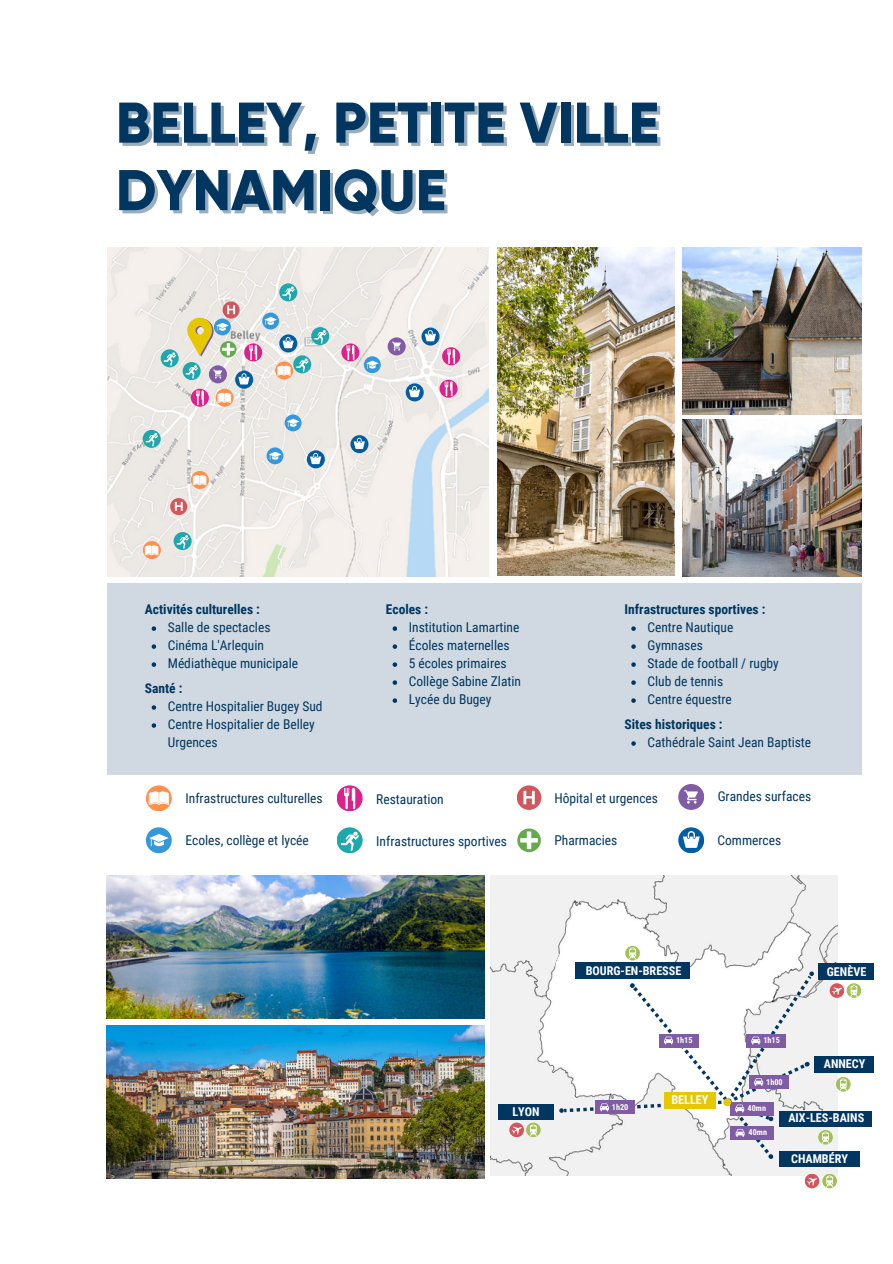
<style>
.page{position:relative;width:893px;height:1264px;background:#fff}
.page>*{position:absolute;margin:0;border:0;box-sizing:border-box;transform-origin:0 0}
.t1{font:800 57.3px/67.5px "Gilroy";color:#00365f}
.t2{font:13.5px/18px "Roboto Condensed";color:#00365f}
.t3{font:700 13.5px "Roboto Condensed";color:#00365f}
.t4{font:700 12.15px "Roboto Condensed";color:#fff}
.t5{font:700 8.25px "Roboto Condensed";color:#fff}
</style>
<div class="page">
<svg style="left:146px;top:785px;width:26px;height:26px"></svg>
<svg style="left:149px;top:791px;width:20px;height:13px"></svg>
<svg style="left:336px;top:827px;width:26px;height:26px"></svg>
<svg style="left:341px;top:831px;width:18px;height:19px"></svg>
<svg style="left:336px;top:785px;width:26px;height:26px"></svg>
<svg style="left:344px;top:787px;width:11px;height:22px"></svg>
<svg style="left:517px;top:828px;width:24px;height:25px"></svg>
<svg style="left:678px;top:827px;width:26px;height:26px"></svg>
<svg style="left:682px;top:831px;width:17px;height:16px"></svg>
<div style="left:678px;top:784px;width:26px;height:26px;background:#7f5ca3;border-radius:50%"></div>
<svg style="left:684px;top:790px;width:13px;height:13px"></svg>
<svg style="left:516px;top:785px;width:25px;height:25px"></svg>
<svg style="left:523px;top:790px;width:11px;height:14px"></svg>
<div style="left:146px;top:827px;width:26px;height:26px;background:#3498db;border-radius:50%"></div>
<svg style="left:149px;top:834px;width:20px;height:12px"></svg>
<div style="left:107px;top:583px;width:754px;height:191px;background:#d0d9e1"></div>
<svg style="left:152px;top:626px;width:4px;height:5px"></svg>
<svg style="left:152px;top:644px;width:4px;height:5px"></svg>
<svg style="left:152px;top:662px;width:4px;height:5px"></svg>
<svg style="left:392px;top:626px;width:5px;height:5px"></svg>
<svg style="left:392px;top:644px;width:5px;height:5px"></svg>
<svg style="left:392px;top:662px;width:5px;height:5px"></svg>
<svg style="left:392px;top:680px;width:5px;height:5px"></svg>
<svg style="left:392px;top:698px;width:5px;height:5px"></svg>
<svg style="left:631px;top:741px;width:4px;height:4px"></svg>
<svg style="left:631px;top:626px;width:4px;height:5px"></svg>
<svg style="left:631px;top:644px;width:4px;height:5px"></svg>
<svg style="left:631px;top:662px;width:4px;height:5px"></svg>
<svg style="left:631px;top:680px;width:4px;height:5px"></svg>
<svg style="left:631px;top:698px;width:4px;height:5px"></svg>
<svg style="left:152px;top:705px;width:4px;height:4px"></svg>
<svg style="left:152px;top:723px;width:4px;height:4px"></svg>
<img style="left:682px;top:420px;width:179px;height:156px">
<img style="left:682px;top:247px;width:179px;height:167px">
<img style="left:107px;top:247px;width:382px;height:329px">
<svg style="left:170px;top:498px;width:17px;height:17px"></svg>
<svg style="left:175px;top:502px;width:8px;height:9px"></svg>
<svg style="left:364px;top:356px;width:17px;height:17px"></svg>
<svg style="left:366px;top:360px;width:13px;height:8px"></svg>
<svg style="left:235px;top:370px;width:18px;height:19px"></svg>
<svg style="left:161px;top:349px;width:18px;height:18px"></svg>
<svg style="left:164px;top:352px;width:12px;height:14px"></svg>
<svg style="left:275px;top:361px;width:18px;height:18px"></svg>
<svg style="left:277px;top:365px;width:13px;height:11px"></svg>
<svg style="left:341px;top:343px;width:18px;height:18px"></svg>
<svg style="left:346px;top:345px;width:8px;height:15px"></svg>
<svg style="left:244px;top:343px;width:18px;height:18px"></svg>
<div style="left:191px;top:389px;width:18px;height:18px;background:#dd218c;border-radius:50%"></div>
<svg style="left:196px;top:390px;width:8px;height:16px"></svg>
<svg style="left:439px;top:380px;width:18px;height:18px"></svg>
<svg style="left:444px;top:381px;width:8px;height:15px"></svg>
<div style="left:387px;top:337px;width:18px;height:18px;background:#7f5ca3;border-radius:50%"></div>
<svg style="left:392px;top:342px;width:9px;height:8px"></svg>
<svg style="left:307px;top:450px;width:18px;height:18px"></svg>
<svg style="left:310px;top:453px;width:11px;height:11px"></svg>
<svg style="left:350px;top:435px;width:18px;height:18px"></svg>
<svg style="left:353px;top:438px;width:12px;height:11px"></svg>
<svg style="left:222px;top:301px;width:17px;height:17px"></svg>
<svg style="left:262px;top:312px;width:17px;height:17px"></svg>
<svg style="left:264px;top:317px;width:13px;height:8px"></svg>
<svg style="left:279px;top:334px;width:18px;height:18px"></svg>
<svg style="left:282px;top:337px;width:12px;height:11px"></svg>
<svg style="left:405px;top:383px;width:18px;height:18px"></svg>
<svg style="left:409px;top:386px;width:11px;height:11px"></svg>
<svg style="left:191px;top:471px;width:18px;height:18px"></svg>
<svg style="left:193px;top:475px;width:13px;height:10px"></svg>
<svg style="left:143px;top:541px;width:18px;height:18px"></svg>
<svg style="left:145px;top:545px;width:13px;height:10px"></svg>
<div style="left:183px;top:362px;width:18px;height:18px;background:#1ea7ac;border-radius:50%"></div>
<svg style="left:185px;top:305px;width:72px;height:79px;background:#cfccbe"></svg>
<svg style="left:293px;top:355px;width:18px;height:18px"></svg>
<svg style="left:296px;top:358px;width:12px;height:14px"></svg>
<svg style="left:311px;top:327px;width:18px;height:18px"></svg>
<svg style="left:314px;top:330px;width:12px;height:13px"></svg>
<svg style="left:279px;top:283px;width:18px;height:18px"></svg>
<svg style="left:282px;top:286px;width:12px;height:14px"></svg>
<svg style="left:143px;top:430px;width:18px;height:18px"></svg>
<svg style="left:145px;top:433px;width:13px;height:13px"></svg>
<svg style="left:173px;top:532px;width:19px;height:18px"></svg>
<svg style="left:176px;top:535px;width:13px;height:13px"></svg>
<svg style="left:421px;top:327px;width:18px;height:18px"></svg>
<svg style="left:424px;top:330px;width:12px;height:11px"></svg>
<svg style="left:442px;top:347px;width:18px;height:18px"></svg>
<svg style="left:447px;top:348px;width:8px;height:16px"></svg>
<img style="left:497px;top:247px;width:178px;height:329px">
<svg style="left:284px;top:414px;width:17px;height:17px"></svg>
<svg style="left:287px;top:419px;width:12px;height:8px"></svg>
<svg style="left:266px;top:447px;width:17px;height:17px"></svg>
<svg style="left:269px;top:452px;width:12px;height:7px"></svg>
<svg style="left:215px;top:389px;width:18px;height:18px"></svg>
<svg style="left:217px;top:393px;width:14px;height:10px"></svg>
<img style="left:491px;top:875px;width:346px;height:300px">
<div style="left:818px;top:963px;width:56px;height:16px;background:#00365f"></div>
<div style="left:779px;top:1111px;width:92px;height:15px;background:#00365f"></div>
<div style="left:814px;top:1056px;width:60px;height:16px;background:#00365f"></div>
<div style="left:779px;top:1151px;width:80px;height:15px;background:#00365f"></div>
<div style="left:498px;top:1103px;width:55px;height:16px;background:#00365f"></div>
<svg style="left:509px;top:1122px;width:15px;height:15px"></svg>
<div style="left:829px;top:983px;width:15px;height:14px;background:#d1575c;border-radius:50%"></div>
<svg style="left:832px;top:987px;width:10px;height:8px"></svg>
<svg style="left:846px;top:983px;width:15px;height:14px"></svg>
<svg style="left:849px;top:984px;width:8px;height:13px"></svg>
<svg style="left:835px;top:1076px;width:15px;height:15px"></svg>
<svg style="left:839px;top:1078px;width:8px;height:12px"></svg>
<svg style="left:818px;top:1129px;width:14px;height:15px"></svg>
<svg style="left:821px;top:1131px;width:8px;height:12px"></svg>
<svg style="left:804px;top:1173px;width:15px;height:15px"></svg>
<svg style="left:806px;top:1177px;width:11px;height:8px"></svg>
<svg style="left:822px;top:1173px;width:14px;height:15px"></svg>
<svg style="left:825px;top:1174px;width:8px;height:13px"></svg>
<svg style="left:511px;top:942px;width:302px;height:216px"></svg>
<img style="left:107px;top:875px;width:378px;height:143px">
<img style="left:107px;top:1025px;width:378px;height:153px">
<p class="t1" style="left:116px;top:89px;width:544px">BELLEY, PETITE VILLE<br>DYNAMIQUE</p>
<p class="t3" style="left:145px;top:601px;width:117px">Activités culturelles :</p>
<p class="t2" style="left:168px;top:618px;width:104px">Salle de spectacles</p>
<p class="t2" style="left:168px;top:636px;width:98px">Cinéma L'Arlequin</p>
<p class="t2" style="left:168px;top:654px;width:132px">Médiathèque municipale</p>
<p class="t3" style="left:145px;top:680px;width:39px">Santé :</p>
<p class="t2" style="left:168px;top:697px;width:156px">Centre Hospitalier Bugey Sud</p>
<p class="t2" style="left:168px;top:715px;width:148px">Centre Hospitalier de Belley<br>Urgences</p>
<p class="t2" style="left:185px;top:789px;width:139px">Infrastructures culturelles</p>
<p class="t2" style="left:185px;top:831px;width:125px">Ecoles, collège et lycée</p>
<p class="t3" style="left:386px;top:601px;width:44px">Ecoles :</p>
<p class="t3" style="left:624px;top:601px;width:142px">Infrastructures sportives :</p>
<p class="t2" style="left:409px;top:618px;width:112px">Institution Lamartine</p>
<p class="t2" style="left:409px;top:636px;width:102px">Écoles maternelles</p>
<p class="t2" style="left:409px;top:654px;width:99px">5 écoles primaires</p>
<p class="t2" style="left:409px;top:672px;width:114px">Collège Sabine Zlatin</p>
<p class="t2" style="left:409px;top:690px;width:84px">Lycée du Bugey</p>
<p class="t2" style="left:647px;top:618px;width:87px">Centre Nautique</p>
<p class="t2" style="left:647px;top:636px;width:57px">Gymnases</p>
<p class="t2" style="left:647px;top:654px;width:133px">Stade de football / rugby</p>
<p class="t2" style="left:647px;top:672px;width:77px">Club de tennis</p>
<p class="t2" style="left:647px;top:690px;width:86px">Centre équestre</p>
<p class="t3" style="left:624px;top:716px;width:100px">Sites historiques :</p>
<p class="t2" style="left:647px;top:733px;width:165px">Cathédrale Saint Jean Baptiste</p>
<p class="t2" style="left:376px;top:790px;width:69px">Restauration</p>
<p class="t2" style="left:376px;top:831px;width:132px">Infrastructures sportives</p>
<p class="t2" style="left:717px;top:787px;width:95px">Grandes surfaces</p>
<p class="t2" style="left:554px;top:789px;width:105px">Hôpital et urgences</p>
<p class="t2" style="left:554px;top:831px;width:64px">Pharmacies</p>
<p class="t2" style="left:717px;top:831px;width:65px">Commerces</p>
<p class="t4" style="left:512px;top:1104px;width:29px">LYON</p>
<p class="t4" style="left:585px;top:963px;width:97px">BOURG-EN-BRESSE</p>
<p class="t5" style="left:676px;top:1035px;width:18px">1h15</p>
<p class="t5" style="left:763px;top:1035px;width:18px">1h15</p>
<p class="t5" style="left:766px;top:1076px;width:18px">1h00</p>
<p class="t4" style="left:671px;top:1093px;width:38px">BELLEY</p>
<p class="t5" style="left:612px;top:1102px;width:18px">1h20</p>
<p class="t5" style="left:747px;top:1103px;width:20px">40mn</p>
<p class="t4" style="left:826px;top:964px;width:41px">GENÈVE</p>
<p class="t4" style="left:823px;top:1057px;width:43px">ANNECY</p>
<p class="t5" style="left:748px;top:1127px;width:20px">40mn</p>
<p class="t4" style="left:788px;top:1111px;width:77px">AIX-LES-BAINS</p>
<p class="t4" style="left:791px;top:1151px;width:58px">CHAMBÉRY</p>
</div>
